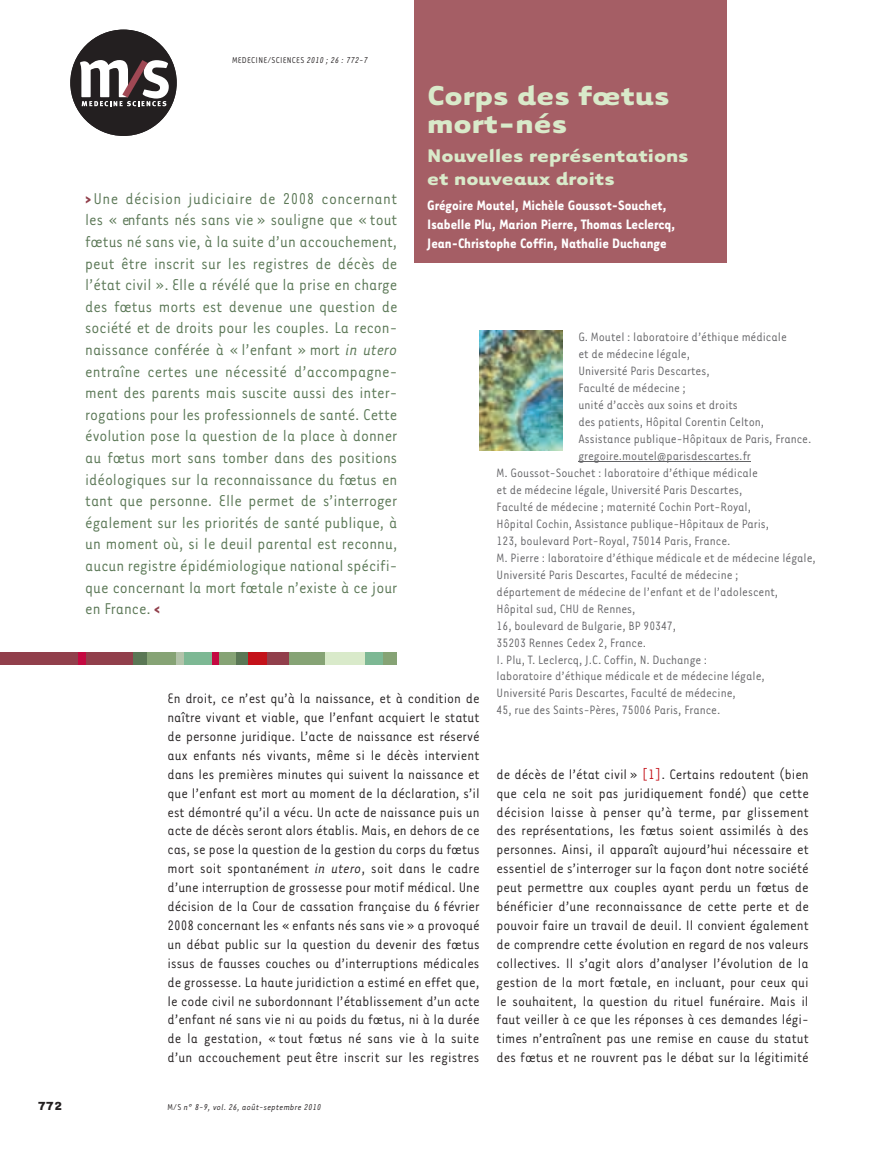
<style>
.page{position:relative;width:894px;height:1149px;background:#fff}
.page>*{position:absolute;margin:0;border:0;box-sizing:border-box;transform-origin:0 0}
.t1{font:700 31.5px/28.2px "Tarzana Wide";color:#d9eaca;text-align:justify}
.t2{font:700 21px/22.5px "Tarzana Wide";color:#d9eaca}
.t3{font:18px/21.6px "Tarzana Narrow";color:#5a7755;text-align:justify}
.t4{font:15.75px/18.9px "Tarzana Narrow";letter-spacing:.005em;color:#231f20;text-align:justify}
.t5{font:700 15.75px/18.9px "Tarzana Narrow";color:#fff}
.t6{font:13.95px "Tarzana Narrow";color:#636366}
.t7{font:700 13.5px "Tarzana Wide";color:#231f20}
.t8{font:italic 9.75px "Tarzana Narrow";letter-spacing:.025em;color:#231f20}
.t9{font:9.75px "Tarzana Narrow";letter-spacing:.025em;color:#231f20}
.s1{font-style:italic}
.s2{font-weight:700;color:#913f4b}
.s3{color:#c4121a}
.s4{font-style:normal}
</style>
<div class="page">
<div style="left:414px;top:0;width:312px;height:263px;background:#a55e65"></div>
<hr style="left:578px;top:461px;width:172px;height:1px;background:#636366">
<div style="left:70px;top:30px;width:107px;height:106px;background:#231f20;border-radius:50%"></div>
<svg style="left:80px;top:60px;width:89px;height:46px"></svg>
<div style="left:0;top:652px;width:134px;height:13px;background:#913f4b"></div>
<div style="left:133px;top:652px;width:17px;height:13px;background:#5a7755"></div>
<div style="left:235px;top:652px;width:13px;height:13px;background:#5a7755"></div>
<div style="left:147px;top:652px;width:29px;height:13px;background:#86a375"></div>
<div style="left:179px;top:652px;width:34px;height:13px;background:#7db894"></div>
<div style="left:364px;top:652px;width:20px;height:13px;background:#7db894"></div>
<div style="left:217px;top:652px;width:19px;height:13px;background:#86a375"></div>
<div style="left:383px;top:652px;width:14px;height:13px;background:#86a375"></div>
<div style="left:287px;top:652px;width:38px;height:13px;background:#86a375"></div>
<div style="left:325px;top:652px;width:39px;height:13px;background:#d9eaca"></div>
<div style="left:176px;top:652px;width:7px;height:13px;background:#b3c3aa"></div>
<div style="left:78px;top:652px;width:7px;height:13px;background:#c40941"></div>
<div style="left:213px;top:652px;width:6px;height:13px;background:#c40941"></div>
<div style="left:248px;top:652px;width:27px;height:13px;background:#c4121a"></div>
<div style="left:267px;top:652px;width:21px;height:13px;background:#913f4b"></div>
<img style="left:479px;top:330px;width:82px;height:120px">
<p class="t9" style="left:232px;top:56px;width:137px">MEDECINE/SCIENCES <span class="s1">2010 ; 26 : 772-7</span></p>
<h1 class="t1" style="left:427px;top:85px;width:244px">Corps des fœtus mort-nés</h1>
<h2 class="t2" style="left:427px;top:147px;width:263px">Nouvelles représentations et nouveaux droits</h2>
<p class="t5" style="left:427px;top:197px;width:250px">Grégoire Moutel, Michèle Goussot-Souchet,<br>Isabelle Plu, Marion Pierre, Thomas Leclercq,<br>Jean-Christophe Coffin, Nathalie Duchange</p>
<h1 class="t1" style="left:429px;top:113px;width:237px">Tit e Hypothese Titre Hypothese Titre Hypothese</h1>
<p class="t5" style="left:429px;top:202px;width:164px">Titre auteur Hypothese Debat</p>
<p class="t3" style="left:85px;top:189px;width:314px"><span class="s2">&gt;</span>Une décision judiciaire de 2008 concernant les « enfants nés sans vie » souligne que « tout fœtus né sans vie, à la suite d’un accouchement, peut être inscrit sur les registres de décès de l’état civil ». Elle a révélé que la prise en charge des fœtus morts est devenue une question de société et de droits pour les couples. La recon&shy;naissance conférée à « l’enfant » mort <span class="s1">in utero </span>entraîne certes une nécessité d’accompagne&shy;ment des parents mais suscite aussi des inter&shy;rogations pour les professionnels de santé. Cette évolution pose la question de la place à donner au fœtus mort sans tomber dans des positions idéologiques sur la reconnaissance du fœtus en tant que personne. Elle permet de s’interroger également sur les priorités de santé publique, à un moment où, si le deuil parental est reconnu, aucun registre épidémiologique national spécifi&shy;que concernant la mort fœtale n’existe à ce jour en France. <span class="s2">&lt;</span></p>
<p class="t6" style="left:578px;top:333px;width:210px">G. Moutel : laboratoire d’éthique médicale</p>
<p class="t6" style="left:578px;top:350px;width:113px">et de médecine légale,</p>
<p class="t6" style="left:578px;top:366px;width:133px">Université Paris Descartes,</p>
<p class="t6" style="left:578px;top:383px;width:109px">Faculté de médecine ;</p>
<p class="t6" style="left:578px;top:400px;width:161px">unité d’accès aux soins et droits</p>
<p class="t6" style="left:578px;top:417px;width:187px">des patients, Hôpital Corentin Celton,</p>
<p class="t6" style="left:578px;top:434px;width:234px">Assistance publique-Hôpitaux de Paris, France.</p>
<p class="t6" style="left:578px;top:451px;width:174px">gregoire.moutel@parisdescartes.fr</p>
<p class="t6" style="left:496px;top:468px;width:262px">M. Goussot-Souchet : laboratoire d’éthique médicale</p>
<p class="t6" style="left:496px;top:485px;width:247px">et de médecine légale, Université Paris Descartes,</p>
<p class="t6" style="left:496px;top:502px;width:256px">Faculté de médecine ; maternité Cochin Port-Royal,</p>
<p class="t6" style="left:496px;top:519px;width:274px">Hôpital Cochin, Assistance publique-Hôpitaux de Paris,</p>
<p class="t6" style="left:496px;top:536px;width:235px">123, boulevard Port-Royal, 75014 Paris, France.</p>
<p class="t6" style="left:496px;top:553px;width:320px">M. Pierre : laboratoire d’éthique médicale et de médecine légale,</p>
<p class="t6" style="left:496px;top:570px;width:243px">Université Paris Descartes, Faculté de médecine ;</p>
<p class="t6" style="left:496px;top:587px;width:283px">département de médecine de l’enfant et de l’adolescent,</p>
<p class="t6" style="left:496px;top:604px;width:140px">Hôpital sud, CHU de Rennes,</p>
<p class="t6" style="left:496px;top:621px;width:181px">16, boulevard de Bulgarie, BP 90347,</p>
<p class="t6" style="left:496px;top:638px;width:151px">35203 Rennes Cedex 2, France.</p>
<p class="t6" style="left:496px;top:655px;width:212px">I. Plu, T. Leclercq, J.C. Coffin, N. Duchange :</p>
<p class="t6" style="left:496px;top:672px;width:269px">laboratoire d’éthique médicale et de médecine légale,</p>
<p class="t6" style="left:496px;top:689px;width:240px">Université Paris Descartes, Faculté de médecine,</p>
<p class="t6" style="left:496px;top:705px;width:225px">45, rue des Saints-Pères, 75006 Paris, France.</p>
<p class="t4" style="left:167px;top:690px;width:313px">En droit, ce n’est qu’à la naissance, et à condition de naître vivant et viable, que l’enfant acquiert le statut de personne juridique. L’acte de naissance est réservé aux enfants nés vivants, même si le décès intervient dans les premières minutes qui suivent la naissance et que l’enfant est mort au moment de la déclaration, s’il est démontré qu’il a vécu. Un acte de naissance puis un acte de décès seront alors établis. Mais, en dehors de ce cas, se pose la question de la gestion du corps du fœtus mort soit spontanément <span class="s1">in utero</span>, soit dans le cadre d’une interruption de grossesse pour motif médical. Une décision de la Cour de cassation française du 6 février 2008 concernant les « enfants nés sans vie » a provoqué un débat public sur la question du devenir des fœtus issus de fausses couches ou d’interruptions médicales de grossesse. La haute juridiction a estimé en effet que, le code civil ne subordonnant l’établissement d’un acte d’enfant né sans vie ni au poids du fœtus, ni à la durée de la gestation, « tout fœtus né sans vie à la suite d’un accouchement peut être inscrit sur les registres</p>
<p class="t4" style="left:496px;top:766px;width:314px">de décès de l’état civil » <span class="s3">[1]</span>. Certains redoutent (bien que cela ne soit pas juridiquement fondé) que cette décision laisse à penser qu’à terme, par glissement des représentations, les fœtus soient assimilés à des personnes. Ainsi, il apparaît aujourd’hui nécessaire et essentiel de s’interroger sur la façon dont notre société peut permettre aux couples ayant perdu un fœtus de bénéficier d’une reconnaissance de cette perte et de pouvoir faire un travail de deuil. Il convient également de comprendre cette évolution en regard de nos valeurs collectives. Il s’agit alors d’analyser l’évolution de la gestion de la mort fœtale, en incluant, pour ceux qui le souhaitent, la question du rituel funéraire. Mais il faut veiller à ce que les réponses à ces demandes légi&shy;times n’entraînent pas une remise en cause du statut des fœtus et ne rouvrent pas le débat sur la légitimité</p>
<p class="t7" style="left:38px;top:1101px;width:26px">772</p>
<p class="t8" style="left:167px;top:1103px;width:155px"><span class="s4">M/S</span> n° 8-9, vol. 26, août-septembre 2010</p>
</div>
